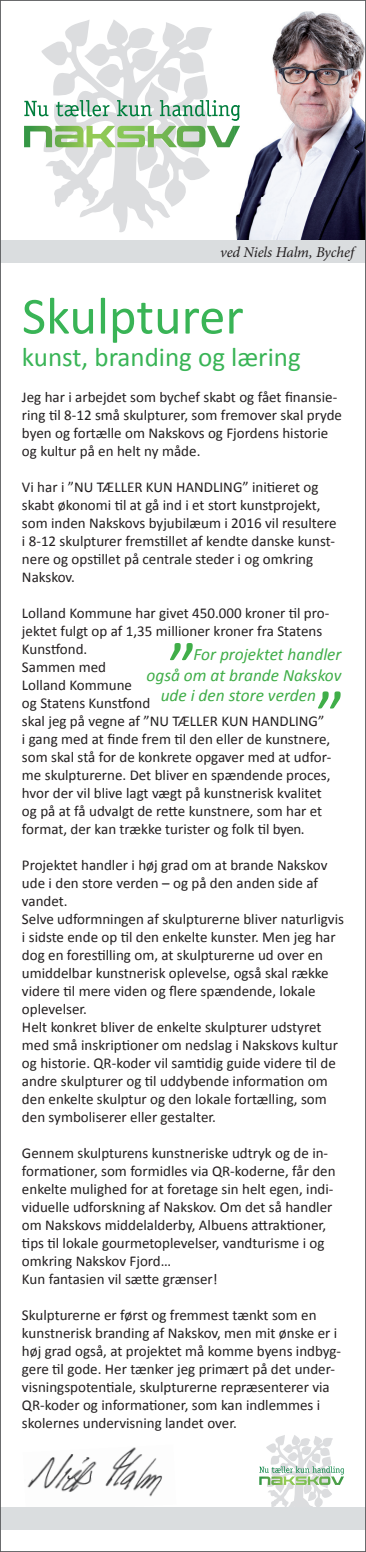
<style>
.page{position:relative;width:366px;height:1552px;background:#fff}
.page>*{position:absolute;margin:0;border:0;box-sizing:border-box;transform-origin:0 0}
.t1{font:68.55px "Calibri";color:#40ae49}
.t2{font:68.4px "Calibri";color:#40ae49}
.t3{font:52.5px "Calibri";color:#39b456}
.t4{font:27px "Calibri";color:#39b456}
.t5{font:italic 17.4px/20.9px "Calibri";color:#40ae49;text-align:right}
.t6{font:15px/18px "Calibri";color:#231f20}
.t7{font:italic 15px "Minion Pro";letter-spacing:-.01em;color:#231f20}
.s1{font-style:normal;color:#fff}
</style>
<div class="page">
<svg style="left:42px;top:20px;width:170px;height:212px"></svg>
<svg style="left:259px;top:1435px;width:85px;height:72px"></svg>
<img style="left:235px;top:11px;width:129px;height:229px">
<svg style="left:24px;top:100px;width:216px;height:107px"></svg>
<div style="left:0;top:240px;width:366px;height:23px;background:#dadddf"></div>
<img style="left:27px;top:1447px;width:136px;height:50px">
<div style="left:0;top:1507px;width:366px;height:23px;background:#dadddf"></div>
<p class="t7" style="left:220px;top:242px;width:135px">ved Niels Halm, Bychef</p>
<h3 class="t3" style="left:22px;top:283px;width:223px">Skulpturer</h3>
<h3 class="t4" style="left:22px;top:340px;width:280px">kunst, branding og læring</h3>
<p class="t6" style="left:22px;top:388px;width:321px">Jeg har i arbejdet som bychef skabt og fået finansie&shy;ring til 8-12 små skulpturer, som fremover skal pryde byen og fortælle om Nakskovs og Fjordens historie og kultur på en helt ny måde.</p>
<p class="t6" style="left:22px;top:478px;width:316px">Vi har i ”NU TÆLLER KUN HANDLING” initieret og skabt økonomi til at gå ind i et stort kunstprojekt, som inden Nakskovs byjubilæum i 2016 vil resultere i 8-12 skulpturer fremstillet af kendte danske kunst&shy;nere og opstillet på centrale steder i og omkring Nakskov.</p>
<p class="t6" style="left:22px;top:604px;width:310px">Lolland Kommune har givet 450.000 kroner til pro&shy;jektet fulgt op af 1,35 millioner kroner fra Statens Kunstfond.<br>Sammen med<br>Lolland Kommune<br>og Statens Kunstfond<br>skal jeg på vegne af ”NU TÆLLER KUN HANDLING” i gang med at finde frem til den eller de kunstnere, som skal stå for de konkrete opgaver med at udfor&shy;me skulpturerne. Det bliver en spændende proces, hvor der vil blive lagt vægt på kunstnerisk kvalitet og på at få udvalgt de rette kunstnere, som har et format, der kan trække turister og folk til byen.</p>
<p class="t6" style="left:22px;top:856px;width:323px">Projektet handler i høj grad om at brande Nakskov ude i den store verden – og på den anden side af vandet.<br>Selve udformningen af skulpturerne bliver naturligvis i sidste ende op til den enkelte kunster. Men jeg har dog en forestilling om, at skulpturerne ud over en umiddelbar kunstnerisk oplevelse, også skal række videre til mere viden og flere spændende, lokale oplevelser.<br>Helt konkret bliver de enkelte skulpturer udstyret med små inskriptioner om nedslag i Nakskovs kultur og historie. QR-koder vil samtidig guide videre til de andre skulpturer og til uddybende information om den enkelte skulptur og den lokale fortælling, som den symboliserer eller gestalter.</p>
<p class="t6" style="left:22px;top:1144px;width:315px">Gennem skulpturens kunstneriske udtryk og de in&shy;formationer, som formidles via QR-koderne, får den enkelte mulighed for at foretage sin helt egen, indi&shy;viduelle udforskning af Nakskov. Om det så handler om Nakskovs middelalderby, Albuens attraktioner, tips til lokale gourmetoplevelser, vandturisme i og omkring Nakskov Fjord…<br>Kun fantasien vil sætte grænser!</p>
<p class="t6" style="left:22px;top:1306px;width:320px">Skulpturerne er først og fremmest tænkt som en kunstnerisk branding af Nakskov, men mit ønske er i høj grad også, at projektet må komme byens indbyg&shy;gere til gode. Her tænker jeg primært på det under&shy;visningspotentiale, skulpturerne repræsenterer via QR-koder og informationer, som kan indlemmes i skolernes undervisning landet over.</p>
<h1 class="t1" style="left:168px;top:624px;width:30px">”</h1>
<p class="t5" style="left:146px;top:643px;width:196px">For projektet handler<br>også om at brande Nakskov ude i den store verden <span class="s1">44</span></p>
<h2 class="t2" style="left:316px;top:672px;width:30px">”</h2>
</div>
